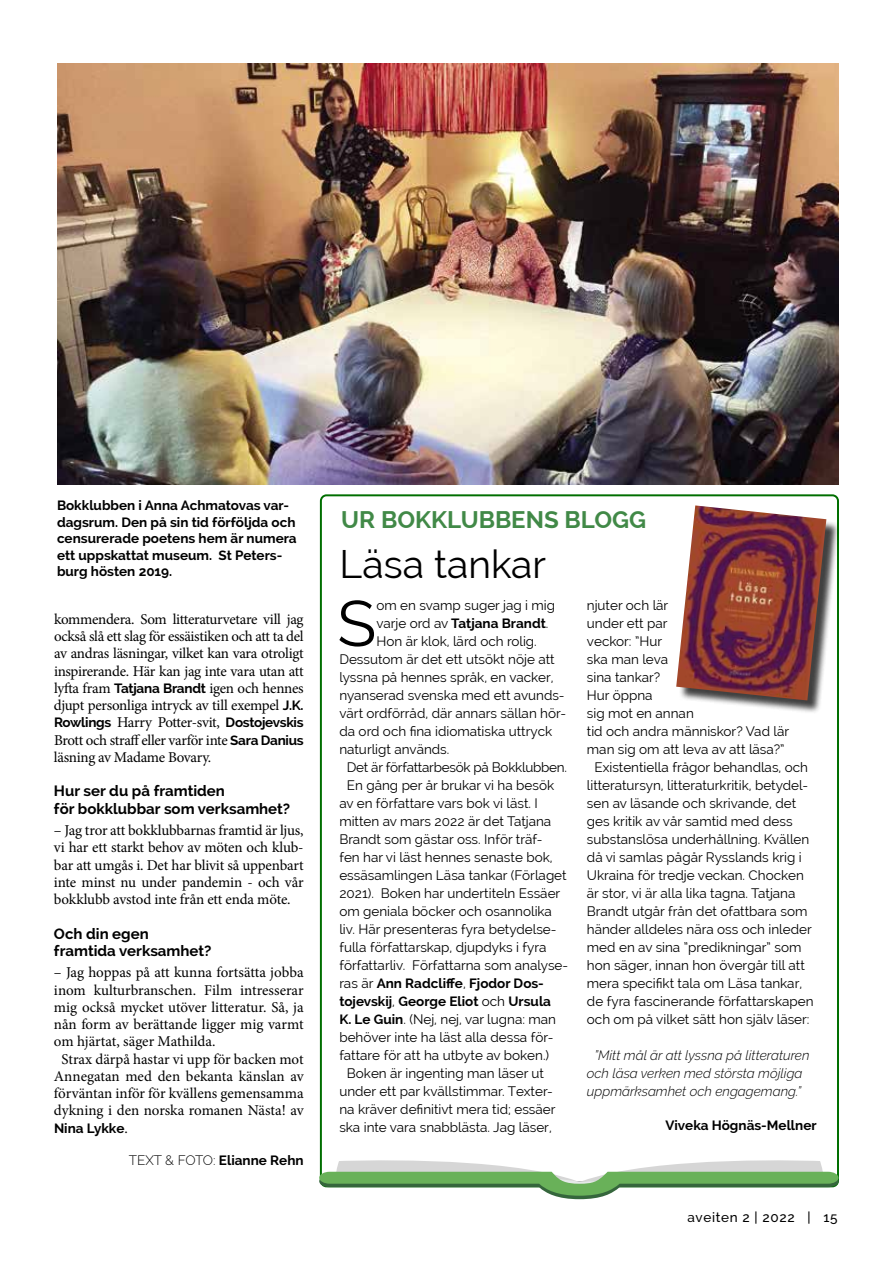
<style>
.page{position:relative;width:893px;height:1263px;background:#fff}
.page>*{position:absolute;margin:0;border:0;box-sizing:border-box;transform-origin:0 0}
.t1{font:64.2px "Raleway";color:#000}
.t2{font:39px "Raleway";color:#000}
.t3{font:700 24px "Raleway";color:#418947}
.t4{font:15px/17.2px "Minion Pro";letter-spacing:-.01em;color:#000;text-align:justify}
.t5{font:700 15px/17.2px "Raleway";color:#000}
.t6{font:13.5px "Raleway";color:#000}
.t7{font:700 13.5px/16.5px "Raleway";color:#000}
.t8{font:italic 300 13.5px/18px "Raleway";color:#000}
.t9{font:700 13.5px "Raleway";letter-spacing:-.02em;color:#000}
.t10{font:13.5px "Raleway";letter-spacing:-.02em;color:#000}
.t11{font:500 13.5px "Raleway";letter-spacing:.05em;color:#000}
.s1{font-family:"Raleway";font-weight:700;font-size:13.5px}
.s2{font-family:"Minion Pro";font-weight:400;font-size:15px}
.s3{font-weight:300}
.s4{font-weight:400}
.s5{font-weight:700}
</style>
<div class="page">
<img style="left:57px;top:64px;width:782px;height:421px">
<svg style="left:319px;top:1160px;width:519px;height:39px"></svg>
<div style="left:678px;top:507px;width:162px;height:207px;background:#000;opacity:.75"></div>
<img style="left:676px;top:505px;width:150px;height:195px">
<p class="t7" style="left:57px;top:497px;width:241px">Bokklubben i Anna Achmatovas var&shy;dagsrum. Den på sin tid förföljda och censurerade poetens hem är numera ett uppskattat museum. St Peters&shy;burg hösten 2019.</p>
<p class="t4" style="left:54px;top:610px;width:251px">kommendera. Som litteraturvetare vill jag också slå ett slag för essäistiken och att ta del av andras läsningar, vilket kan vara otroligt inspirerande. Här kan jag inte vara utan att lyfta fram <span class="s1">Tatjana Brandt</span> igen och hennes djupt personliga intryck av till exempel <span class="s1">J.K.</span></p>
<p class="t9" style="left:54px;top:715px;width:251px">Rowlings <span class="s2">Harry Potter-svit,</span> Dostojevskis</p>
<p class="t4" style="left:54px;top:731px;width:251px">Brott och straff eller varför inte <span class="s1">Sara Danius </span>läsning av Madame Bovary.</p>
<p class="t5" style="left:54px;top:782px;width:238px">Hur ser du på framtiden<br>för bokklubbar som verksamhet?</p>
<p class="t4" style="left:54px;top:822px;width:251px">– Jag tror att bokklubbarnas framtid är ljus, vi har ett starkt behov av möten och klub&shy;bar att umgås i. Det har blivit så uppenbart inte minst nu under pandemin - och vår bokklubb avstod inte från ett enda möte.</p>
<p class="t5" style="left:54px;top:925px;width:159px">Och din egen framtida verksamhet?</p>
<p class="t4" style="left:54px;top:964px;width:251px">– Jag hoppas på att kunna fortsätta jobba</p>
<p class="t4" style="left:54px;top:981px;width:251px">inom kulturbranschen. Film intresserar</p>
<p class="t4" style="left:54px;top:998px;width:251px">mig också mycket utöver litteratur. Så, ja</p>
<p class="t4" style="left:54px;top:1016px;width:251px">nån form av berättande ligger mig varmt</p>
<p class="t4" style="left:54px;top:1033px;width:163px">om hjärtat, säger Mathilda.</p>
<p class="t4" style="left:61px;top:1050px;width:244px">Strax därpå hastar vi upp för backen mot</p>
<p class="t4" style="left:54px;top:1067px;width:251px">Annegatan med den bekanta känslan av</p>
<p class="t4" style="left:54px;top:1085px;width:251px">förväntan inför för kvällens gemensamma</p>
<p class="t4" style="left:54px;top:1102px;width:251px">dykning i den norska romanen Nästa! av</p>
<p class="t7" style="left:54px;top:1120px;width:75px">Nina Lykke<span class="s2">.</span></p>
<p class="t7" style="left:129px;top:1152px;width:176px"><span class="s3">TEXT &amp; FOTO:</span> Elianne Rehn</p>
<h3 class="t3" style="left:341px;top:505px;width:306px">UR BOKKLUBBENS BLOGG</h3>
<h2 class="t2" style="left:339px;top:542px;width:208px">Läsa tankar</h2>
<h1 class="t1" style="left:337px;top:586px;width:41px">S</h1>
<p class="t6" style="left:376px;top:597px;width:180px">om en svamp suger jag i mig</p>
<p class="t7" style="left:376px;top:615px;width:174px"><span class="s4">varje ord av</span> Tatjana Brandt<span class="s4">.</span></p>
<p class="t6" style="left:376px;top:633px;width:162px">Hon är klok, lärd och rolig.</p>
<p class="t6" style="left:339px;top:651px;width:217px">Dessutom är det ett utsökt nöje att</p>
<p class="t6" style="left:339px;top:669px;width:216px">lyssna på hennes språk, en vacker,</p>
<p class="t6" style="left:339px;top:687px;width:227px">nyanserad svenska med ett avunds-</p>
<p class="t6" style="left:339px;top:705px;width:228px">värt ordförråd, där annars sällan hör-</p>
<p class="t6" style="left:339px;top:723px;width:215px">da ord och fina idiomatiska uttryck</p>
<p class="t6" style="left:339px;top:741px;width:112px">naturligt används.</p>
<p class="t10" style="left:347px;top:759px;width:222px">Det är författarbesök på Bokklubben.</p>
<p class="t6" style="left:347px;top:777px;width:209px">En gång per år brukar vi ha besök</p>
<p class="t6" style="left:339px;top:795px;width:200px">av en författare vars bok vi läst. I</p>
<p class="t6" style="left:339px;top:813px;width:213px">mitten av mars 2022 är det Tatjana</p>
<p class="t6" style="left:339px;top:831px;width:205px">Brandt som gästar oss. Inför träf-</p>
<p class="t6" style="left:339px;top:849px;width:215px">fen har vi läst hennes senaste bok,</p>
<p class="t6" style="left:339px;top:867px;width:229px">essäsamlingen Läsa tankar (Förlaget</p>
<p class="t6" style="left:339px;top:885px;width:222px">2021). Boken har undertiteln Essäer</p>
<p class="t6" style="left:339px;top:903px;width:214px">om geniala böcker och osannolika</p>
<p class="t6" style="left:339px;top:921px;width:219px">liv. Här presenteras fyra betydelse-</p>
<p class="t6" style="left:339px;top:939px;width:209px">fulla författarskap, djupdyks i fyra</p>
<p class="t6" style="left:339px;top:957px;width:230px">författarliv. Författarna som analyse-</p>
<p class="t7" style="left:339px;top:975px;width:206px"><span class="s4">ras är</span> Ann Radcliffe<span class="s4">,</span> Fjodor Dos-</p>
<p class="t7" style="left:339px;top:993px;width:213px">tojevskij<span class="s4">,</span> George Eliot <span class="s4">och</span> Ursula</p>
<p class="t6" style="left:339px;top:1011px;width:218px"><span class="s5">K. Le Guin</span>. (Nej, nej, var lugna: man</p>
<p class="t6" style="left:339px;top:1029px;width:216px">behöver inte ha läst alla dessa för-</p>
<p class="t6" style="left:339px;top:1047px;width:211px">fattare för att ha utbyte av boken.)</p>
<p class="t6" style="left:347px;top:1065px;width:199px">Boken är ingenting man läser ut</p>
<p class="t6" style="left:339px;top:1083px;width:215px">under ett par kvällstimmar. Texter-</p>
<p class="t6" style="left:339px;top:1101px;width:218px">na kräver definitivt mera tid; essäer</p>
<p class="t6" style="left:339px;top:1119px;width:214px">ska inte vara snabblästa. Jag läser,</p>
<p class="t6" style="left:587px;top:597px;width:83px">njuter och lär</p>
<p class="t6" style="left:587px;top:615px;width:82px">under ett par</p>
<p class="t6" style="left:587px;top:633px;width:77px">veckor: ”Hur</p>
<p class="t6" style="left:587px;top:651px;width:83px">ska man leva</p>
<p class="t6" style="left:587px;top:669px;width:75px">sina tankar?</p>
<p class="t6" style="left:587px;top:687px;width:67px">Hur öppna</p>
<p class="t6" style="left:587px;top:705px;width:108px">sig mot en annan</p>
<p class="t6" style="left:587px;top:723px;width:204px">tid och andra människor? Vad lär</p>
<p class="t6" style="left:587px;top:741px;width:199px">man sig om att leva av att läsa?”</p>
<p class="t6" style="left:594px;top:759px;width:215px">Existentiella frågor behandlas, och</p>
<p class="t6" style="left:587px;top:777px;width:223px">litteratursyn, litteraturkritik, betydel-</p>
<p class="t6" style="left:587px;top:795px;width:211px">sen av läsande och skrivande, det</p>
<p class="t6" style="left:587px;top:813px;width:207px">ges kritik av vår samtid med dess</p>
<p class="t6" style="left:587px;top:831px;width:224px">substanslösa underhållning. Kvällen</p>
<p class="t6" style="left:587px;top:849px;width:216px">då vi samlas pågår Rysslands krig i</p>
<p class="t6" style="left:587px;top:867px;width:219px">Ukraina för tredje veckan. Chocken</p>
<p class="t6" style="left:587px;top:885px;width:210px">är stor, vi är alla lika tagna. Tatjana</p>
<p class="t6" style="left:587px;top:903px;width:222px">Brandt utgår från det ofattbara som</p>
<p class="t6" style="left:587px;top:921px;width:226px">händer alldeles nära oss och inleder</p>
<p class="t6" style="left:587px;top:939px;width:216px">med en av sina ”predikningar” som</p>
<p class="t6" style="left:587px;top:957px;width:219px">hon säger, innan hon övergår till att</p>
<p class="t6" style="left:587px;top:975px;width:217px">mera specifikt tala om Läsa tankar,</p>
<p class="t6" style="left:587px;top:993px;width:228px">de fyra fascinerande författarskapen</p>
<p class="t6" style="left:587px;top:1011px;width:224px">och om på vilket sätt hon själv läser:</p>
<p class="t8" style="left:587px;top:1046px;width:224px;text-indent:8px">”Mitt mål är att lyssna på litteraturen och läsa verken med största möjliga uppmärksamhet och engagemang.”</p>
<p class="t7" style="left:665px;top:1116px;width:153px">Viveka Högnäs-Mellner</p>
<p class="t11" style="left:687px;top:1209px;width:152px">aveiten 2 | 2022 | 15</p>
</div>
